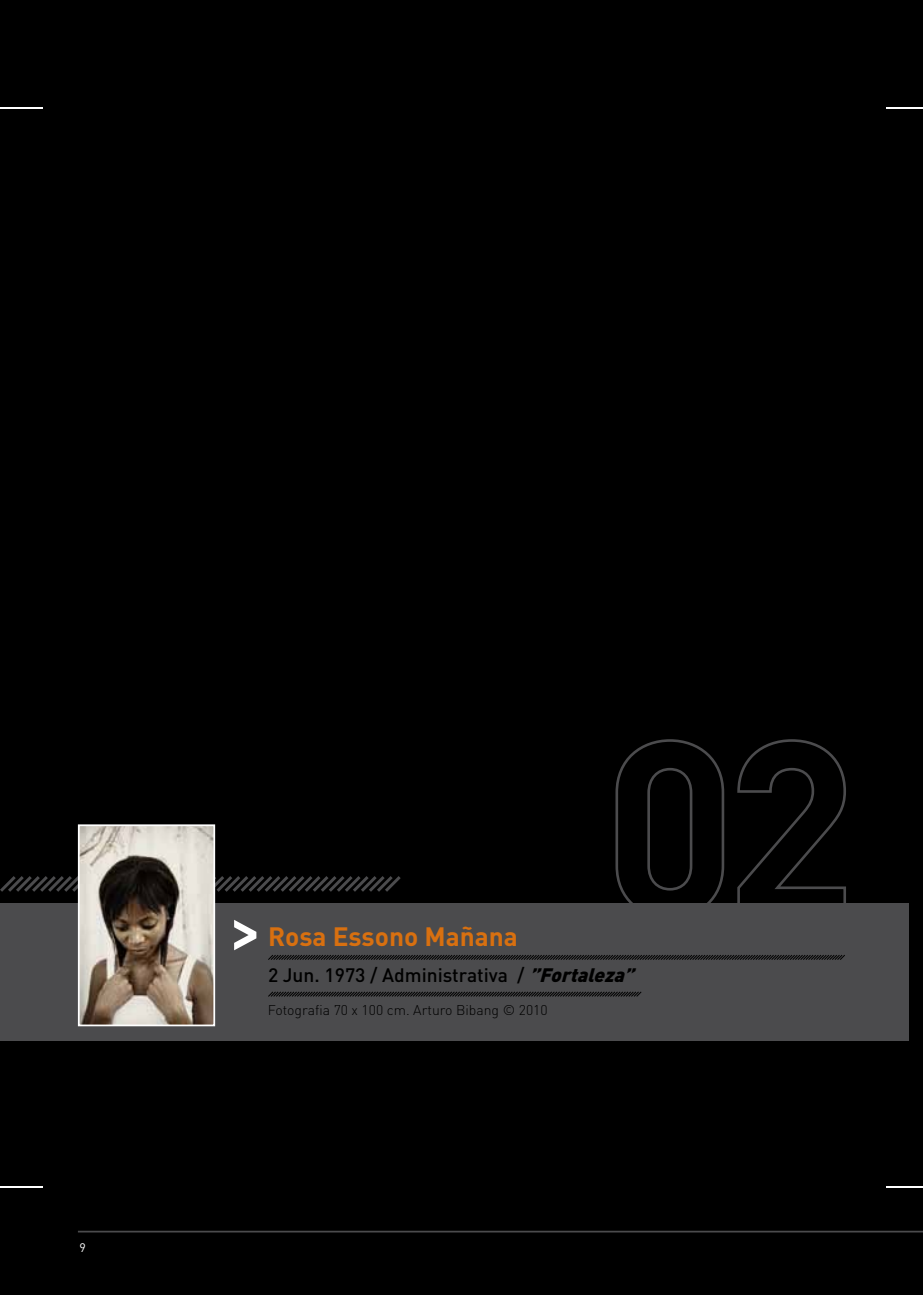
<style>
.page{position:relative;width:923px;height:1295px;background:#000}
.page>*{position:absolute;margin:0;border:0;box-sizing:border-box;transform-origin:0 0}
.t1{font:500 70px "DIN Pro";color:#fff}
.t2{font:700 26.25px "DIN Pro";color:#d87010}
.t3{font:500 19.25px "DIN Pro";color:#000}
.t4{font:300 14px "DIN Pro";color:#000}
.t5{font:12.25px "DIN Pro";color:#fff}
.s1{font-weight:900;font-style:italic}
</style>
<div class="page">
<hr style="left:0;top:107px;width:42px;height:2px;background:#fff">
<hr style="left:0;top:1186px;width:42px;height:2px;background:#fff">
<hr style="left:887px;top:107px;width:36px;height:2px;background:#fff">
<hr style="left:887px;top:1186px;width:36px;height:2px;background:#fff">
<hr style="left:78px;top:1230px;width:845px;height:2px;background:#4b4b4d">
<div style="left:0;top:903px;width:908px;height:138px;background:#4b4b4d"></div>
<svg style="left:615px;top:739px;width:110px;height:164px"></svg>
<svg style="left:737px;top:739px;width:109px;height:164px"></svg>
<svg style="left:0;top:873px;width:401px;height:22px"></svg>
<img style="left:81px;top:827px;width:131px;height:196px">
<div style="left:78px;top:824px;width:137px;height:202px;border:2px solid #fff"></div>
<svg style="left:268px;top:955px;width:577px;height:5px"></svg>
<svg style="left:268px;top:991px;width:374px;height:6px"></svg>
<p class="t5" style="left:79px;top:1239px;width:8px">9</p>
<h1 class="t1" style="left:279px;top:915px;width:41px;rotate:90deg">^</h1>
<h2 class="t2" style="left:268px;top:919px;width:251px">Rosa Essono Mañana</h2>
<p class="t3" style="left:268px;top:962px;width:374px">2 Jun. 1973 / Administrativa / <span class="s1">”Fortaleza”</span></p>
<p class="t4" style="left:268px;top:1001px;width:281px">Fotografia 70 x 100 cm. Arturo Bibang © 2010</p>
</div>
